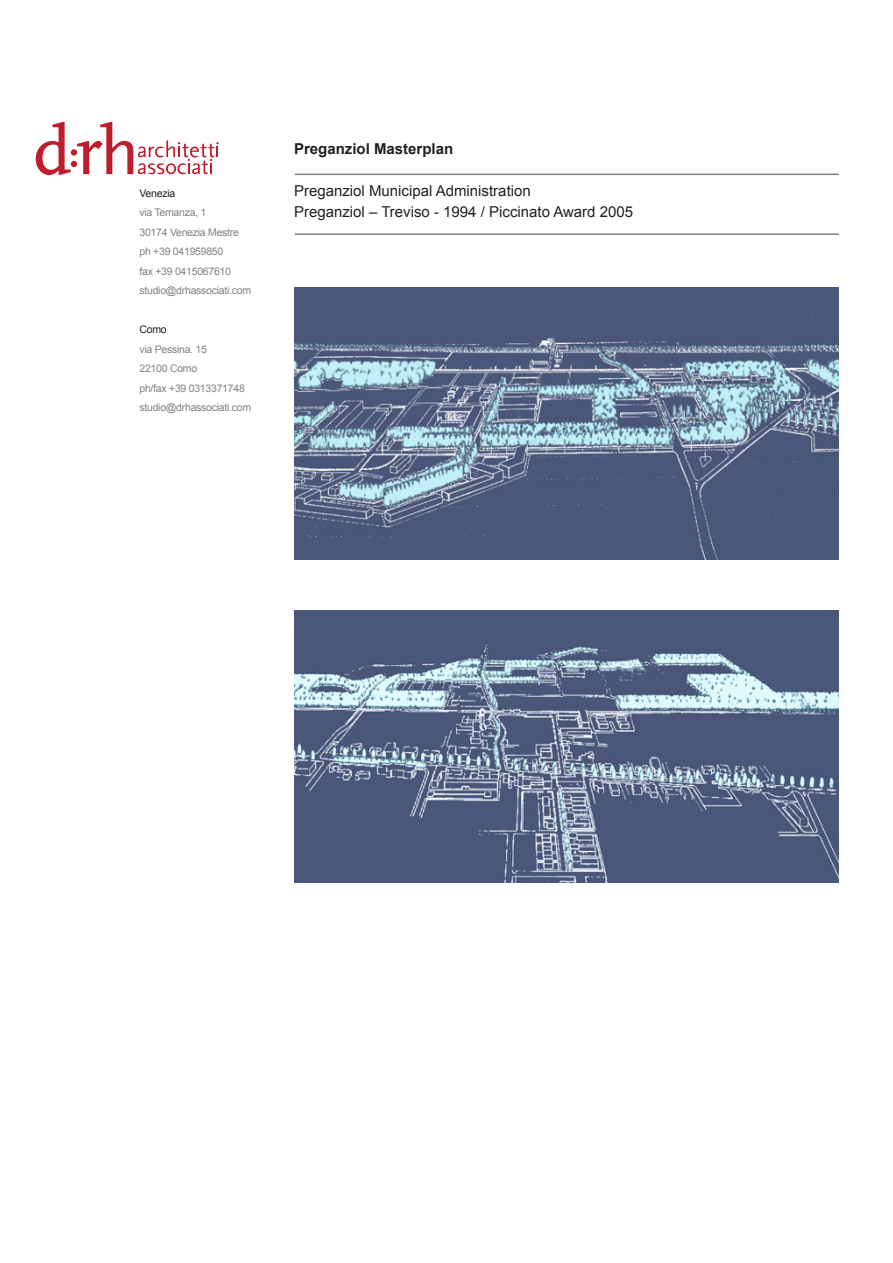
<style>
.page{position:relative;width:893px;height:1263px;background:#fff}
.page>*{position:absolute;margin:0;border:0;box-sizing:border-box;transform-origin:0 0}
.t1{font:15px "Arial";color:#231f20}
.t2{font:700 15px "Arial";color:#231f20}
.t3{font:10.5px/19.5px "Arial";letter-spacing:-.025em;color:#808285}
.t4{font:10.5px "Arial";letter-spacing:-.025em;color:#231f20}
</style>
<div class="page">
<img style="left:295px;top:610px;width:544px;height:272px">
<hr style="left:295px;top:174px;width:544px;height:1px;background:#808285">
<hr style="left:295px;top:233px;width:544px;height:2px;background:#808285">
<svg style="left:36px;top:122px;width:183px;height:53px"></svg>
<img style="left:295px;top:287px;width:544px;height:273px">
<p class="t4" style="left:139px;top:186px;width:37px">Venezia</p>
<p class="t3" style="left:139px;top:203px;width:113px">via Temanza, 1<br>30174 Venezia Mestre ph +39 041959850<br>fax +39 0415067610 studio@drhassociati.com</p>
<p class="t4" style="left:139px;top:323px;width:29px">Como</p>
<p class="t3" style="left:139px;top:340px;width:113px">via Pessina. 15<br>22100 Como<br>ph/fax +39 0313371748 studio@drhassociati.com</p>
<p class="t2" style="left:294px;top:139px;width:161px">Preganziol Masterplan</p>
<p class="t1" style="left:294px;top:181px;width:238px">Preganziol Municipal Administration</p>
<p class="t1" style="left:294px;top:202px;width:341px">Preganziol – Treviso - 1994 / Piccinato Award 2005</p>
</div>
